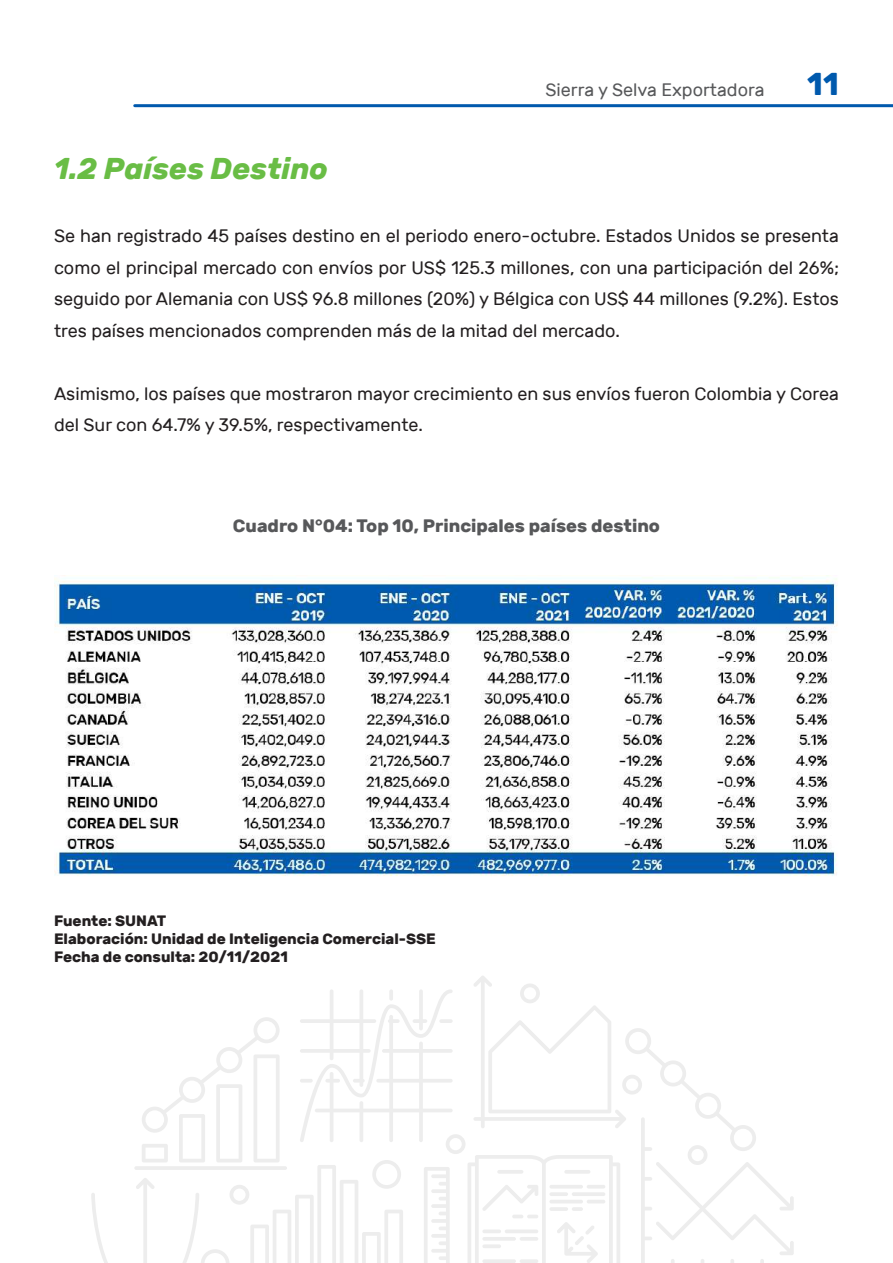
<style>
.page{position:relative;width:893px;height:1263px;background:#fff}
.page>*{position:absolute;margin:0;border:0;box-sizing:border-box;transform-origin:0 0}
.t1{font:700 31.5px "Rubik";color:#0059ad}
.t2{font:italic 700 30px "Rubik";color:#69bd45}
.t3{font:18px/31.5px "Rubik";color:#231f20;text-align:justify}
.t4{font:700 18px "Rubik";color:#57585a}
.t5{font:18px "Rubik";color:#57585a}
.t6{font:700 15px/18px "Rubik";color:#231f20}
</style>
<div class="page">
<hr style="left:135px;top:104px;width:758px;height:3px;background:#0059ad">
<svg style="left:91px;top:976px;width:703px;height:287px"></svg>
<img style="left:54px;top:575px;width:784px;height:301px">
<h2 class="t2" style="left:54px;top:151px;width:276px">1.2 Países Destino</h2>
<p class="t5" style="left:545px;top:79px;width:221px">Sierra y Selva Exportadora</p>
<h1 class="t1" style="left:807px;top:66px;width:33px">11</h1>
<p class="t3" style="left:54px;top:221px;width:786px">Se han registrado 45 países destino en el periodo enero-octubre. Estados Unidos se presenta como el principal mercado con envíos por US$ 125.3 millones, con una participación del 26%; seguido por Alemania con US$ 96.8 millones (20%) y Bélgica con US$ 44 millones (9.2%). Estos tres países mencionados comprenden más de la mitad del mercado.</p>
<p class="t3" style="left:54px;top:378px;width:786px">Asimismo, los países que mostraron mayor crecimiento en sus envíos fueron Colombia y Corea del Sur con 64.7% y 39.5%, respectivamente.</p>
<p class="t4" style="left:233px;top:515px;width:429px">Cuadro N°04: Top 10, Principales países destino</p>
<p class="t6" style="left:54px;top:912px;width:383px">Fuente: SUNAT<br>Elaboración: Unidad de Inteligencia Comercial-SSE<br>Fecha de consulta: 20/11/2021</p>
</div>
